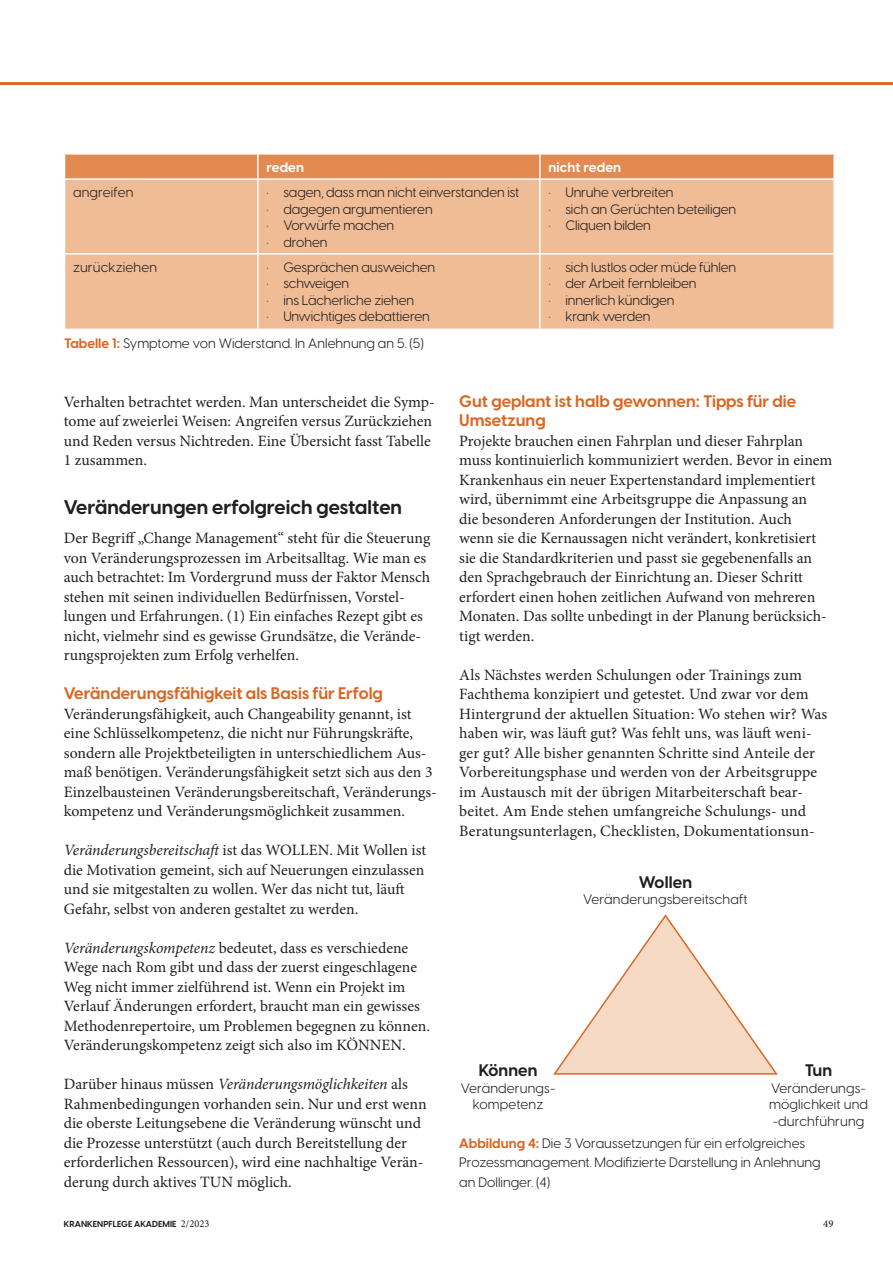
<style>
.page{position:relative;width:893px;height:1263px;background:#fff}
.page>*{position:absolute;margin:0;border:0;box-sizing:border-box;transform-origin:0 0}
.KPA_Zwiüb_groß{font:700 19.5px "Visby CF";color:#231f20}
.KPA_Zwiüb_klein{font:700 16.5px/19.5px "Visby CF";color:#d86825}
.KPA_TAB_Grund{font:700 16.5px "Visby CF";letter-spacing:.01em;color:#231f20}
.KPA_Grundschrift{font:15.75px/19.5px "Minion Pro";color:#231f20}
.KPA_TAB_BU{font:13.5px/19.5px "Visby CF";letter-spacing:-.01em;color:#231f20}
.KPA_TAB_Grund-2{font:13.5px/16.5px "Visby CF";letter-spacing:.01em;color:#231f20}
.KPA_TAB_Head{font:700 13.5px "Visby CF";letter-spacing:.01em;color:#fff}
.t1{font:500 10.5px "Minion Pro";color:#231f20}
.t2{font:700 8.7px "Visby CF";letter-spacing:.01em;color:#231f20}
.s1{font-weight:700;color:#d86825}
.s2{font-style:italic}
.s3{font-family:"Minion Pro";font-weight:400;font-size:10.5px}
</style>
<div class="page">
<hr style="left:0;top:82px;width:893px;height:3px;background:#d86825">
<div style="left:65px;top:180px;width:768px;height:149px;background:#efbc96"></div>
<hr style="left:257px;top:180px;width:2px;height:73px;background:#fff">
<hr style="left:539px;top:180px;width:2px;height:73px;background:#fff">
<hr style="left:64px;top:253px;width:194px;height:2px;background:#fff">
<hr style="left:258px;top:253px;width:282px;height:2px;background:#fff">
<hr style="left:257px;top:255px;width:2px;height:74px;background:#fff">
<hr style="left:540px;top:253px;width:295px;height:2px;background:#fff">
<hr style="left:539px;top:255px;width:2px;height:74px;background:#fff">
<div style="left:64px;top:154px;width:769px;height:24px;background:#e28a50"></div>
<hr style="left:258px;top:153px;width:282px;height:2px;background:#fff">
<hr style="left:540px;top:153px;width:295px;height:2px;background:#fff">
<svg style="left:553px;top:914px;width:225px;height:161px"></svg>
<p class="KPA_TAB_Head" style="left:266px;top:157px;width:39px">reden</p>
<p class="KPA_TAB_Head" style="left:548px;top:157px;width:74px">nicht reden</p>
<p class="KPA_TAB_Grund-2" style="left:73px;top:183px;width:62px">angreifen</p>
<p class="KPA_TAB_BU" style="left:266px;top:182px;width:255px">• sagen, dass man nicht einverstanden ist</p>
<p class="KPA_TAB_BU" style="left:266px;top:198px;width:168px">• dagegen argumentieren</p>
<p class="KPA_TAB_BU" style="left:266px;top:215px;width:129px">• Vorwürfe machen</p>
<p class="KPA_TAB_BU" style="left:266px;top:231px;width:63px">• drohen</p>
<p class="KPA_TAB_Grund-2" style="left:73px;top:258px;width:86px">zurückziehen</p>
<p class="KPA_TAB_BU" style="left:266px;top:256px;width:170px">• Gesprächen ausweichen</p>
<p class="KPA_TAB_BU" style="left:266px;top:273px;width:84px">• schweigen</p>
<p class="KPA_TAB_BU" style="left:266px;top:289px;width:149px">• ins Lächerliche ziehen</p>
<p class="KPA_TAB_BU" style="left:266px;top:306px;width:165px">• Unwichtiges debattieren</p>
<p class="KPA_TAB_BU" style="left:65px;top:333px;width:361px"><span class="s1">Tabelle 1:</span> Symptome von Widerstand. In Anlehnung an 5. (5)</p>
<p class="KPA_TAB_BU" style="left:548px;top:182px;width:127px">• Unruhe verbreiten</p>
<p class="KPA_TAB_BU" style="left:548px;top:198px;width:189px">• sich an Gerüchten beteiligen</p>
<p class="KPA_TAB_BU" style="left:548px;top:215px;width:104px">• Cliquen bilden</p>
<p class="KPA_TAB_BU" style="left:548px;top:256px;width:189px">• sich lustlos oder müde fühlen</p>
<p class="KPA_TAB_BU" style="left:548px;top:273px;width:150px">• der Arbeit fernbleiben</p>
<p class="KPA_TAB_BU" style="left:548px;top:289px;width:128px">• innerlich kündigen</p>
<p class="KPA_TAB_BU" style="left:548px;top:306px;width:104px">• krank werden</p>
<p class="KPA_Grundschrift" style="left:64px;top:392px;width:372px">Verhalten betrachtet werden. Man unterscheidet die Symp&shy;tome auf zweierlei Weisen: Angreifen versus Zurückziehen und Reden versus Nichtreden. Eine Übersicht fasst Tabelle 1 zusammen.</p>
<p class="KPA_Zwiüb_groß" style="left:64px;top:492px;width:340px">Veränderungen erfolgreich gestalten</p>
<p class="KPA_Grundschrift" style="left:64px;top:528px;width:368px">Der Begriff „Change Management“ steht für die Steuerung von Veränderungsprozessen im Arbeitsalltag. Wie man es auch betrachtet: Im Vordergrund muss der Faktor Mensch stehen mit seinen individuellen Bedürfnissen, Vorstel&shy;lungen und Erfahrungen. (1) Ein einfaches Rezept gibt es nicht, vielmehr sind es gewisse Grundsätze, die Verände&shy;rungsprojekten zum Erfolg verhelfen.</p>
<p class="KPA_Zwiüb_klein" style="left:64px;top:683px;width:321px">Veränderungsfähigkeit als Basis für Erfolg</p>
<p class="KPA_Grundschrift" style="left:64px;top:704px;width:375px">Veränderungsfähigkeit, auch Changeability genannt, ist eine Schlüsselkompetenz, die nicht nur Führungskräfte, sondern alle Projektbeteiligten in unterschiedlichem Aus&shy;maß benötigen. Veränderungsfähigkeit setzt sich aus den 3<br>Einzelbausteinen Veränderungsbereitschaft, Veränderungs&shy;kompetenz und Veränderungsmöglichkeit zusammen.</p>
<p class="KPA_Grundschrift" style="left:64px;top:840px;width:364px"><span class="s2">Veränderungsbereitschaft</span> ist das WOLLEN. Mit Wollen ist die Motivation gemeint, sich auf Neuerungen einzulassen und sie mitgestalten zu wollen. Wer das nicht tut, läuft Gefahr, selbst von anderen gestaltet zu werden.</p>
<p class="KPA_Grundschrift" style="left:64px;top:938px;width:368px"><span class="s2">Veränderungskompetenz</span> bedeutet, dass es verschiedene Wege nach Rom gibt und dass der zuerst eingeschlagene Weg nicht immer zielführend ist. Wenn ein Projekt im Verlauf Änderungen erfordert, braucht man ein gewisses Methodenrepertoire, um Problemen begegnen zu können.<br>Veränderungskompetenz zeigt sich also im KÖNNEN.</p>
<p class="KPA_Grundschrift" style="left:64px;top:1074px;width:364px">Darüber hinaus müssen <span class="s2">Veränderungsmöglichkeiten</span> als Rahmenbedingungen vorhanden sein. Nur und erst wenn die oberste Leitungsebene die Veränderung wünscht und die Prozesse unterstützt (auch durch Bereitstellung der erforderlichen Ressourcen), wird eine nachhaltige Verän&shy;derung durch aktives TUN möglich.</p>
<p class="KPA_Zwiüb_klein" style="left:459px;top:390px;width:338px">Gut geplant ist halb gewonnen: Tipps für die<br>Umsetzung</p>
<p class="KPA_Grundschrift" style="left:459px;top:431px;width:375px">Projekte brauchen einen Fahrplan und dieser Fahrplan muss kontinuierlich kommuniziert werden. Bevor in einem Krankenhaus ein neuer Expertenstandard implementiert wird, übernimmt eine Arbeitsgruppe die Anpassung an<br>die besonderen Anforderungen der Institution. Auch<br>wenn sie die Kernaussagen nicht verändert, konkretisiert sie die Standardkriterien und passt sie gegebenenfalls an den Sprachgebrauch der Einrichtung an. Dieser Schritt erfordert einen hohen zeitlichen Aufwand von mehreren Monaten. Das sollte unbedingt in der Planung berücksich&shy;tigt werden.</p>
<p class="KPA_Grundschrift" style="left:459px;top:665px;width:370px">Als Nächstes werden Schulungen oder Trainings zum Fachthema konzipiert und getestet. Und zwar vor dem Hintergrund der aktuellen Situation: Wo stehen wir? Was haben wir, was läuft gut? Was fehlt uns, was läuft weni&shy;ger gut? Alle bisher genannten Schritte sind Anteile der Vorbereitungsphase und werden von der Arbeitsgruppe im Austausch mit der übrigen Mitarbeiterschaft bear&shy;beitet. Am Ende stehen umfangreiche Schulungs- und Beratungsunterlagen, Checklisten, Dokumentationsun-</p>
<p class="KPA_TAB_Grund" style="left:639px;top:869px;width:55px">Wollen</p>
<p class="KPA_TAB_Grund-2" style="left:583px;top:890px;width:166px">Veränderungsbereitschaft</p>
<p class="KPA_TAB_Grund" style="left:479px;top:1058px;width:60px">Können</p>
<p class="KPA_TAB_Grund-2" style="left:461px;top:1079px;width:96px;text-align:center">Veränderungs&shy;kompetenz</p>
<p class="KPA_TAB_Grund" style="left:805px;top:1058px;width:29px">Tun</p>
<p class="KPA_TAB_Grund-2" style="left:769px;top:1079px;width:100px">Veränderungs&shy;möglichkeit und -durchführung</p>
<p class="KPA_TAB_BU" style="left:459px;top:1132px;width:363px"><span class="s1">Abbildung 4:</span> Die 3 Voraussetzungen für ein erfolgreiches<br>Prozessmanagement. Modifizierte Darstellung in Anlehnung an Dollinger. (4)</p>
<p class="t2" style="left:64px;top:1217px;width:147px">KRANKENPFLEGE AKADEMIE <span class="s3">2/2023</span></p>
<p class="t1" style="left:823px;top:1217px;width:12px">49</p>
</div>
